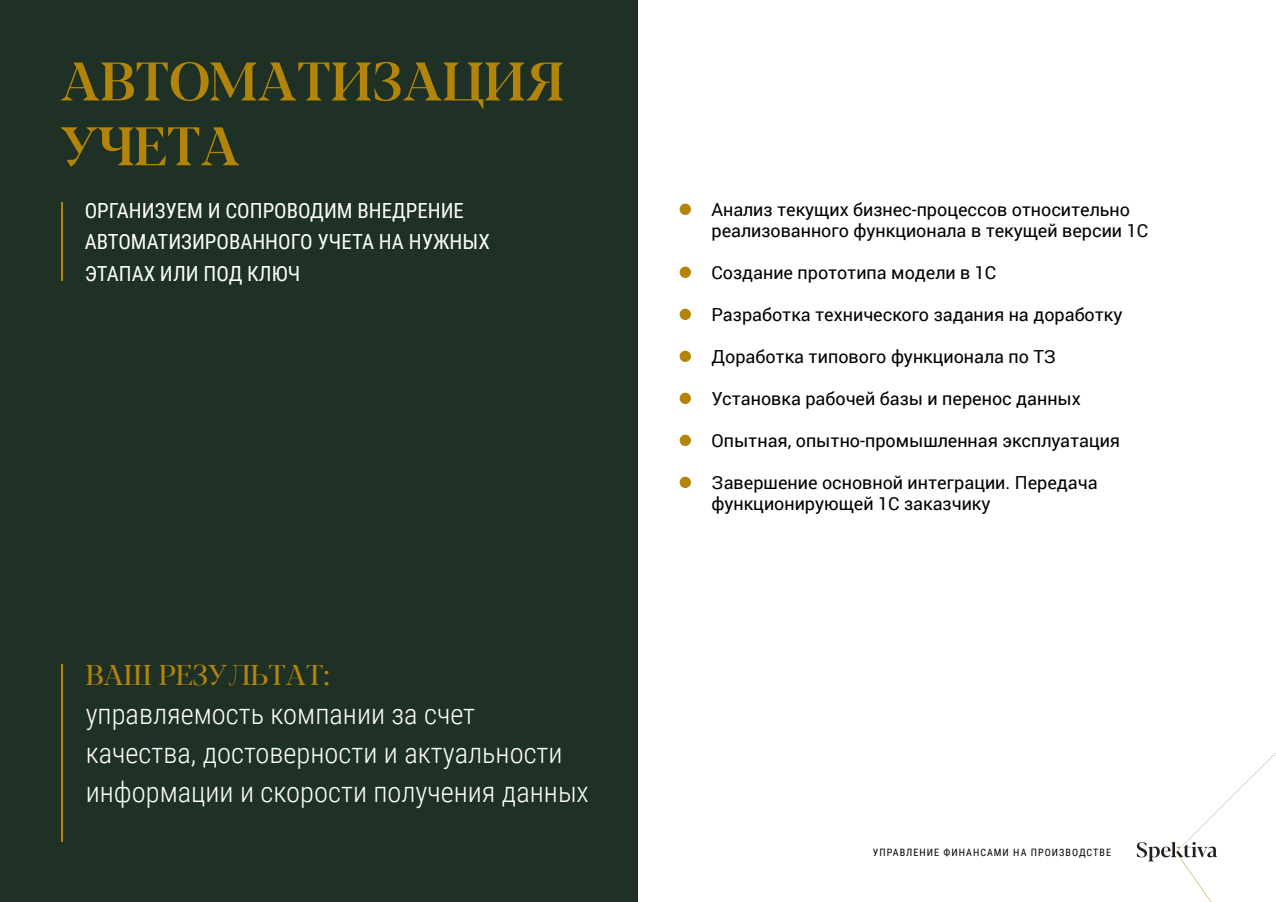
<style>
.page{position:relative;width:1276px;height:902px;background:#fff}
.page>*{position:absolute;margin:0;border:0;box-sizing:border-box;transform-origin:0 0}
.t1{font:500 54px/64.8px "Blacker Display";color:#b3840a}
.t2{font:54px/42px "Myriad Pro";color:#b4850a}
.t3{font:300 28.5px/39px "Roboto Condensed";color:#fff}
.t4{font:28.5px "Blacker Display";color:#b4850a}
.t5{font:20.85px/31.5px "Roboto Condensed";color:#fff}
.t6{font:18px/21px "Roboto";color:#000}
.t7{font:10.2px "Roboto Condensed";letter-spacing:.1em;color:#000}
</style>
<div class="page">
<div style="left:0;top:0;width:638px;height:902px;background:#1e3124"></div>
<hr style="left:61px;top:664px;width:1px;height:178px;background:#b3840a">
<hr style="left:61px;top:202px;width:1px;height:79px;background:#b3840a">
<svg style="left:1136px;top:753px;width:140px;height:149px"></svg>
<h1 class="t1" style="left:61px;top:51px;width:505px">АВТОМАТИЗАЦИЯ<br>УЧЕТА</h1>
<p class="t5" style="left:85px;top:194px;width:407px">ОРГАНИЗУЕМ И СОПРОВОДИМ ВНЕДРЕНИЕ<br>АВТОМАТИЗИРОВАННОГО УЧЕТА НА НУЖНЫХ<br>ЭТАПАХ ИЛИ ПОД КЛЮЧ</p>
<p class="t6" style="left:711px;top:198px;width:438px">Анализ текущих бизнес-процессов относительно реализованного функционала в текущей версии 1С</p>
<h1 class="t2" style="left:677px;top:173px;width:17px;line-height:63px">• •</h1>
<h1 class="t2" style="left:677px;top:289px;width:17px;text-align:justify">• • • • •</h1>
<p class="t6" style="left:711px;top:261px;width:286px">Создание прототипа модели в 1С</p>
<p class="t6" style="left:711px;top:303px;width:412px">Разработка технического задания на доработку</p>
<p class="t6" style="left:711px;top:345px;width:346px">Доработка типового функционала по ТЗ</p>
<p class="t6" style="left:711px;top:387px;width:371px">Установка рабочей базы и перенос данных</p>
<p class="t6" style="left:711px;top:429px;width:410px">Опытная, опытно-промышленная эксплуатация</p>
<p class="t6" style="left:711px;top:471px;width:388px">Завершение основной интеграции. Передача функционирующей 1С заказчику</p>
<h2 class="t4" style="left:86px;top:657px;width:246px">ВАШ РЕЗУЛЬТАТ:</h2>
<h2 class="t3" style="left:86px;top:693px;width:504px">управляемость компании за счет качества, достоверности и актуальности информации и скорости получения данных</h2>
<p class="t7" style="left:873px;top:845px;width:240px">УПРАВЛЕНИЕ ФИНАНСАМИ НА ПРОИЗВОДСТВЕ</p>
</div>
